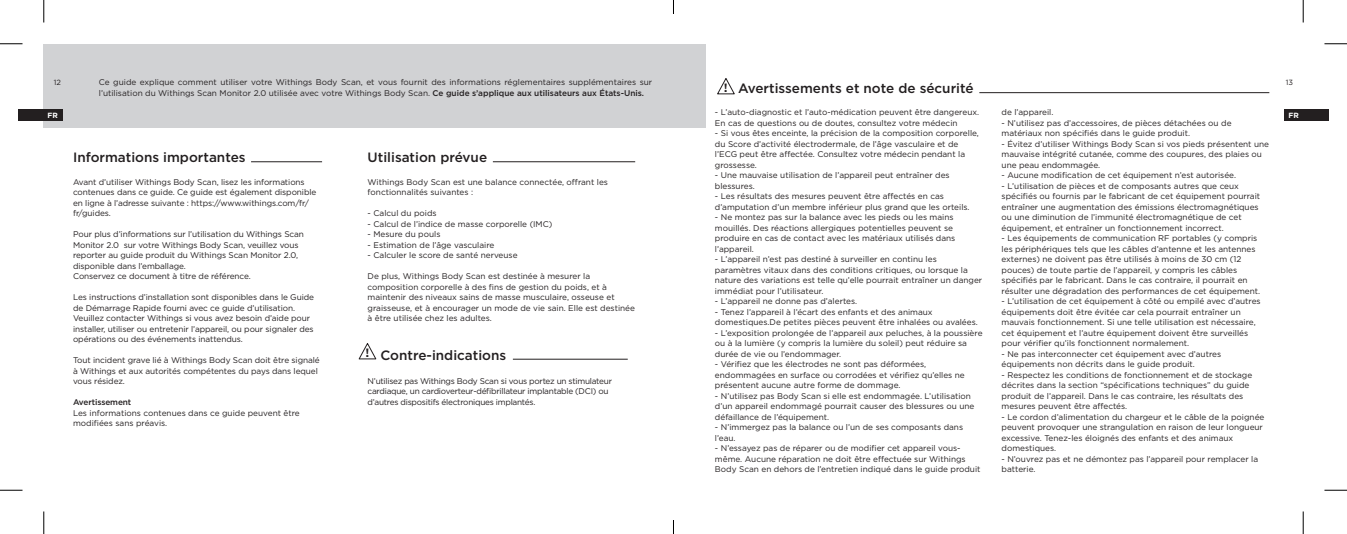
<style>
.page{position:relative;width:1347px;height:534px;background:#fff}
.page>*{position:absolute;margin:0;border:0;box-sizing:border-box;transform-origin:0 0}
.EN{font:500 13.5px "Gotham";color:#231f20}
.t1{font:700 12px "Gotham";color:#231f20}
.EN-2{font:8.25px/10.5px "Gotham";color:#231f20}
.EN-3{font:8.25px/10.5px "Gotham";letter-spacing:-.03em;color:#231f20}
.EN-4{font:500 8.25px "Gotham";letter-spacing:-.01em;color:#231f20}
.t2{font:700 7.5px "Gotham";color:#fff}
.t3{font:7.5px "Gotham";color:#231f20}
.s1{font-weight:500}
</style>
<div class="page">
<div style="left:1283px;top:109px;width:45px;height:12px;background:#231f20"></div>
<div style="left:44px;top:44px;width:661px;height:84px;background:#d1d2d4"></div>
<hr style="left:251px;top:161px;width:71px;height:1px;background:#231f20">
<hr style="left:493px;top:161px;width:142px;height:1px;background:#231f20">
<hr style="left:513px;top:359px;width:114px;height:1px;background:#231f20">
<svg style="left:358px;top:343px;width:19px;height:17px"></svg>
<svg style="left:717px;top:78px;width:18px;height:17px"></svg>
<hr style="left:979px;top:92px;width:290px;height:1px;background:#231f20">
<div style="left:18px;top:109px;width:45px;height:12px;background:#231f20"></div>
<svg style="left:0;top:44px;width:22px;height:1px"></svg>
<svg style="left:1324px;top:44px;width:22px;height:1px"></svg>
<svg style="left:0;top:490px;width:22px;height:1px"></svg>
<svg style="left:1324px;top:490px;width:22px;height:1px"></svg>
<svg style="left:44px;top:0;width:1px;height:23px"></svg>
<svg style="left:44px;top:511px;width:1px;height:23px"></svg>
<svg style="left:1302px;top:0;width:1px;height:23px"></svg>
<svg style="left:1302px;top:511px;width:1px;height:23px"></svg>
<svg style="left:673px;top:0;width:1px;height:13px"></svg>
<svg style="left:673px;top:520px;width:1px;height:14px"></svg>
<p class="t3" style="left:54px;top:77px;width:9px">12</p>
<p class="t2" style="left:48px;top:110px;width:12px">FR</p>
<p class="EN-2" style="left:99px;top:77px;width:554px">Ce guide explique comment utiliser votre Withings Body Scan, et vous fournit des informations réglementaires supplémentaires sur</p>
<p class="t3" style="left:1285px;top:77px;width:9px">13</p>
<p class="EN-2" style="left:99px;top:87px;width:546px">l’utilisation du Withings Scan Monitor 2.0 utilisée avec votre Withings Body Scan. <span class="s1">Ce guide s’applique aux utilisateurs aux États-Unis.</span></p>
<p class="t1" style="left:723px;top:80px;width:5px">!</p>
<p class="EN" style="left:738px;top:79px;width:237px">Avertissements et note de sécurité</p>
<p class="EN-2" style="left:715px;top:107px;width:266px">- L’auto-diagnostic et l’auto-médication peuvent être dangereux.<br>En cas de questions ou de doutes, consultez votre médecin</p>
<p class="EN-2" style="left:715px;top:128px;width:265px">- Si vous êtes enceinte, la précision de la composition corporelle, du Score d’activité électrodermale, de l’âge vasculaire et de l’ECG peut être affectée. Consultez votre médecin pendant la grossesse.</p>
<p class="EN-2" style="left:715px;top:170px;width:236px">- Une mauvaise utilisation de l’appareil peut entraîner des blessures.</p>
<p class="EN-2" style="left:715px;top:191px;width:230px">- Les résultats des mesures peuvent être affectés en cas</p>
<p class="EN-2" style="left:715px;top:201px;width:256px">d’amputation d’un membre inférieur plus grand que les orteils.</p>
<p class="EN-2" style="left:715px;top:212px;width:240px">- Ne montez pas sur la balance avec les pieds ou les mains</p>
<p class="EN-2" style="left:715px;top:222px;width:239px">mouillés. Des réactions allergiques potentielles peuvent se</p>
<p class="EN-2" style="left:715px;top:233px;width:242px">produire en cas de contact avec les matériaux utilisés dans l’appareil.</p>
<p class="EN-2" style="left:715px;top:254px;width:223px">- L’appareil n’est pas destiné à surveiller en continu les</p>
<p class="EN-2" style="left:715px;top:264px;width:269px">paramètres vitaux dans des conditions critiques, ou lorsque la nature des variations est telle qu’elle pourrait entraîner un danger immédiat pour l’utilisateur.</p>
<p class="EN-2" style="left:715px;top:296px;width:144px">- L’appareil ne donne pas d’alertes.</p>
<p class="EN-2" style="left:715px;top:306px;width:219px">- Tenez l’appareil à l’écart des enfants et des animaux</p>
<p class="EN-2" style="left:715px;top:317px;width:264px">domestiques.De petites pièces peuvent être inhalées ou avalées.</p>
<p class="EN-2" style="left:715px;top:327px;width:269px">- L’exposition prolongée de l’appareil aux peluches, à la poussière ou à la lumière (y compris la lumière du soleil) peut réduire sa durée de vie ou l’endommager.</p>
<p class="EN-2" style="left:715px;top:359px;width:213px">- Vérifiez que les électrodes ne sont pas déformées,</p>
<p class="EN-2" style="left:715px;top:369px;width:251px">endommagées en surface ou corrodées et vérifiez qu’elles ne présentent aucune autre forme de dommage.</p>
<p class="EN-2" style="left:715px;top:390px;width:261px">- N’utilisez pas Body Scan si elle est endommagée. L’utilisation d’un appareil endommagé pourrait causer des blessures ou une défaillance de l’équipement.</p>
<p class="EN-2" style="left:715px;top:422px;width:250px">- N’immergez pas la balance ou l’un de ses composants dans l’eau.</p>
<p class="EN-2" style="left:715px;top:443px;width:267px">- N’essayez pas de réparer ou de modifier cet appareil vous&shy;même. Aucune réparation ne doit être effectuée sur Withings<br>Body Scan en dehors de l’entretien indiqué dans le guide produit</p>
<p class="EN-2" style="left:1001px;top:107px;width:53px">de l’appareil.</p>
<p class="EN-2" style="left:1001px;top:117px;width:231px">- N’utilisez pas d’accessoires, de pièces détachées ou de</p>
<p class="EN-2" style="left:1001px;top:128px;width:190px">matériaux non spécifiés dans le guide produit.</p>
<p class="EN-2" style="left:1001px;top:138px;width:269px">- Évitez d’utiliser Withings Body Scan si vos pieds présentent une mauvaise intégrité cutanée, comme des coupures, des plaies ou une peau endommagée.</p>
<p class="EN-2" style="left:1001px;top:170px;width:236px">- Aucune modification de cet équipement n’est autorisée.</p>
<p class="EN-2" style="left:1001px;top:180px;width:239px">- L’utilisation de pièces et de composants autres que ceux</p>
<p class="EN-2" style="left:1001px;top:191px;width:260px">spécifiés ou fournis par le fabricant de cet équipement pourrait entraîner une augmentation des émissions électromagnétiques ou une diminution de l’immunité électromagnétique de cet</p>
<p class="EN-2" style="left:1001px;top:222px;width:224px">équipement, et entraîner un fonctionnement incorrect.</p>
<p class="EN-2" style="left:1001px;top:233px;width:257px">- Les équipements de communication RF portables (y compris les périphériques tels que les câbles d’antenne et les antennes externes) ne doivent pas être utilisés à moins de 30 cm (12 pouces) de toute partie de l’appareil, y compris les câbles</p>
<p class="EN-2" style="left:1001px;top:275px;width:260px">spécifiés par le fabricant. Dans le cas contraire, il pourrait en résulter une dégradation des performances de cet équipement.</p>
<p class="EN-2" style="left:1001px;top:296px;width:260px">- L’utilisation de cet équipement à côté ou empilé avec d’autres équipements doit être évitée car cela pourrait entraîner un</p>
<p class="EN-2" style="left:1001px;top:317px;width:256px">mauvais fonctionnement. Si une telle utilisation est nécessaire, cet équipement et l’autre équipement doivent être surveillés pour vérifier qu’ils fonctionnent normalement.</p>
<p class="EN-2" style="left:1001px;top:348px;width:221px">- Ne pas interconnecter cet équipement avec d’autres</p>
<p class="EN-2" style="left:1001px;top:359px;width:195px">équipements non décrits dans le guide produit.</p>
<p class="EN-2" style="left:1001px;top:369px;width:252px">- Respectez les conditions de fonctionnement et de stockage décrites dans la section “spécifications techniques” du guide</p>
<p class="EN-2" style="left:1001px;top:390px;width:243px">produit de l’appareil. Dans le cas contraire, les résultats des mesures peuvent être affectés.</p>
<p class="EN-2" style="left:1001px;top:411px;width:264px">- Le cordon d’alimentation du chargeur et le câble de la poignée peuvent provoquer une strangulation en raison de leur longueur excessive. Tenez-les éloignés des enfants et des animaux</p>
<p class="EN-2" style="left:1001px;top:443px;width:56px">domestiques.</p>
<p class="EN-2" style="left:1001px;top:453px;width:258px">- N’ouvrez pas et ne démontez pas l’appareil pour remplacer la batterie.</p>
<p class="t2" style="left:1288px;top:110px;width:12px">FR</p>
<p class="EN" style="left:367px;top:149px;width:121px">Utilisation prévue</p>
<p class="EN" style="left:73px;top:149px;width:174px">Informations importantes</p>
<p class="EN-2" style="left:73px;top:177px;width:245px">Avant d’utiliser Withings Body Scan, lisez les informations contenues dans ce guide. Ce guide est également disponible en ligne à l’adresse suivante : https://www.withings.com/fr/ fr/guides.</p>
<p class="EN-2" style="left:73px;top:229px;width:232px">Pour plus d’informations sur l’utilisation du Withings Scan Monitor 2.0 sur votre Withings Body Scan, veuillez vous reporter au guide produit du Withings Scan Monitor 2.0, disponible dans l’emballage.</p>
<p class="EN-2" style="left:73px;top:271px;width:179px">Conservez ce document à titre de référence.</p>
<p class="EN-2" style="left:73px;top:292px;width:242px">Les instructions d’installation sont disponibles dans le Guide de Démarrage Rapide fourni avec ce guide d’utilisation.<br>Veuillez contacter Withings si vous avez besoin d’aide pour installer, utiliser ou entretenir l’appareil, ou pour signaler des opérations ou des événements inattendus.</p>
<p class="EN-2" style="left:73px;top:355px;width:248px">Tout incident grave lié à Withings Body Scan doit être signalé à Withings et aux autorités compétentes du pays dans lequel vous résidez.</p>
<p class="EN-4" style="left:73px;top:397px;width:60px">Avertissement</p>
<p class="EN-2" style="left:73px;top:408px;width:228px">Les informations contenues dans ce guide peuvent être modifiées sans préavis.</p>
<p class="EN-2" style="left:367px;top:177px;width:242px">Withings Body Scan est une balance connectée, offrant les fonctionnalités suivantes :</p>
<p class="EN-2" style="left:367px;top:208px;width:70px">- Calcul du poids</p>
<p class="EN-2" style="left:367px;top:219px;width:186px">- Calcul de l’indice de masse corporelle (IMC)</p>
<p class="EN-2" style="left:367px;top:229px;width:74px">- Mesure du pouls</p>
<p class="EN-2" style="left:367px;top:240px;width:128px">- Estimation de l’âge vasculaire</p>
<p class="EN-2" style="left:367px;top:250px;width:151px">- Calculer le score de santé nerveuse</p>
<p class="EN-2" style="left:367px;top:271px;width:224px">De plus, Withings Body Scan est destinée à mesurer la</p>
<p class="EN-2" style="left:367px;top:282px;width:269px">composition corporelle à des fins de gestion du poids, et à maintenir des niveaux sains de masse musculaire, osseuse et graisseuse, et à encourager un mode de vie sain. Elle est destinée à être utilisée chez les adultes.</p>
<p class="t1" style="left:365px;top:345px;width:5px">!</p>
<p class="EN" style="left:380px;top:346px;width:127px">Contre-indications</p>
<p class="EN-3" style="left:367px;top:376px;width:246px">N’utilisez pas Withings Body Scan si vous portez un stimulateur cardiaque, un cardioverteur-défibrillateur implantable (DCI) ou d’autres dispositifs électroniques implantés.</p>
</div>
